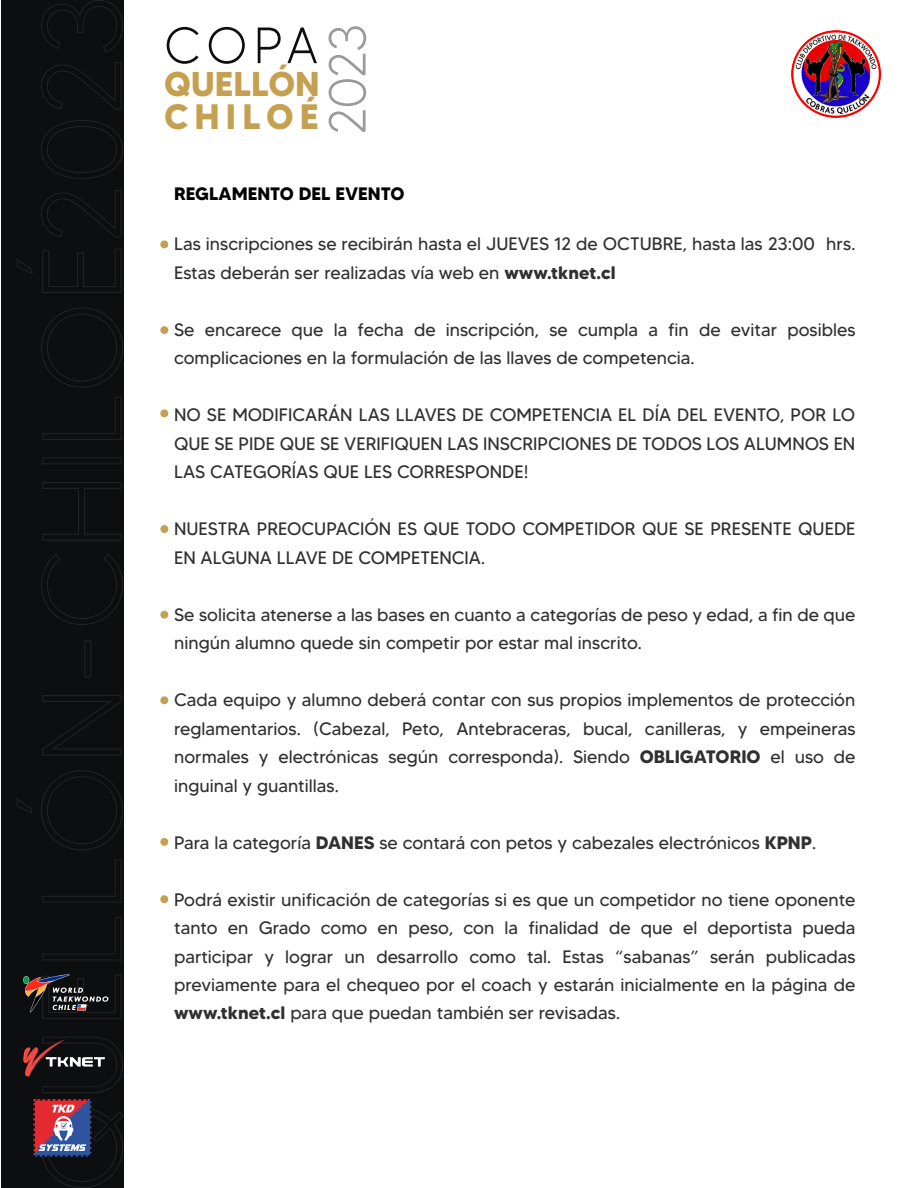
<style>
.page{position:relative;width:918px;height:1188px;background:#fff}
.page>*{position:absolute;margin:0;border:0;box-sizing:border-box;transform-origin:0 0}
.t1{font:300 51.9px "MADETOMMY";color:#9a9a9a}
.t2{font:300 51px "MADETOMMY";color:#0d0e10}
.t3{font:700 35.25px "MADETOMMY";letter-spacing:.175em;color:#c5a050}
.t4{font:700 34.35px "MADETOMMY";letter-spacing:-.005em;color:#c5a050}
.t5{font:18px/28.5px "MADETOMMY";color:#303030}
.t6{font:700 18px "MADETOMMY";color:#000}
.s1{font-weight:700}
</style>
<div class="page">
<div style="left:1px;top:0;width:123px;height:1188px;background:#0d0e10"></div>
<svg style="left:42px;top:917px;width:80px;height:43px"></svg>
<svg style="left:42px;top:859px;width:80px;height:44px"></svg>
<svg style="left:17px;top:770px;width:106px;height:80px"></svg>
<svg style="left:42px;top:695px;width:80px;height:61px"></svg>
<svg style="left:84px;top:640px;width:7px;height:37px"></svg>
<svg style="left:41px;top:554px;width:82px;height:71px"></svg>
<svg style="left:42px;top:482px;width:80px;height:59px"></svg>
<svg style="left:42px;top:457px;width:80px;height:7px"></svg>
<svg style="left:42px;top:397px;width:80px;height:43px"></svg>
<svg style="left:41px;top:308px;width:82px;height:80px"></svg>
<svg style="left:17px;top:249px;width:105px;height:44px"></svg>
<svg style="left:41px;top:190px;width:81px;height:47px"></svg>
<svg style="left:41px;top:120px;width:82px;height:59px"></svg>
<svg style="left:41px;top:62px;width:81px;height:47px"></svg>
<svg style="left:41px;top:0;width:82px;height:52px"></svg>
<svg style="left:23px;top:1037px;width:100px;height:56px"></svg>
<svg style="left:34px;top:1099px;width:89px;height:89px"></svg>
<svg style="left:23px;top:974px;width:99px;height:45px"></svg>
<img style="left:791px;top:31px;width:89px;height:87px">
<div style="left:160px;top:240px;width:8px;height:8px;background:#c5a050;border-radius:50%"></div>
<div style="left:160px;top:326px;width:8px;height:8px;background:#c5a050;border-radius:50%"></div>
<div style="left:160px;top:409px;width:8px;height:8px;background:#c5a050;border-radius:50%"></div>
<div style="left:160px;top:525px;width:8px;height:8px;background:#c5a050;border-radius:50%"></div>
<div style="left:160px;top:611px;width:8px;height:8px;background:#c5a050;border-radius:50%"></div>
<div style="left:160px;top:696px;width:8px;height:8px;background:#c5a050;border-radius:50%"></div>
<div style="left:160px;top:838px;width:8px;height:8px;background:#c5a050;border-radius:50%"></div>
<div style="left:160px;top:895px;width:8px;height:8px;background:#c5a050;border-radius:50%"></div>
<h2 class="t2" style="left:164px;top:14px;width:156px">COPA</h2>
<h3 class="t4" style="left:164px;top:62px;width:157px">QUELLÓN</h3>
<h3 class="t3" style="left:164px;top:95px;width:156px">CHILOÉ</h3>
<h1 class="t1" style="left:316px;top:135px;width:112px;rotate:-90deg">2023</h1>
<p class="t6" style="left:174px;top:182px;width:232px">REGLAMENTO DEL EVENTO</p>
<p class="t5" style="left:174px;top:229px;width:683px">Las inscripciones se recibirán hasta el JUEVES 12 de OCTUBRE, hasta las 23:00 hrs.<br>Estas deberán ser realizadas vía web en <span class="s1">www.tknet.cl</span></p>
<p class="t5" style="left:174px;top:315px;width:683px">Se encarece que la fecha de inscripción, se cumpla a fin de evitar posibles complicaciones en la formulación de las llaves de competencia.</p>
<p class="t5" style="left:174px;top:400px;width:683px;text-align:justify">NO SE MODIFICARÁN LAS LLAVES DE COMPETENCIA EL DÍA DEL EVENTO, POR LO QUE SE PIDE QUE SE VERIFIQUEN LAS INSCRIPCIONES DE TODOS LOS ALUMNOS EN LAS CATEGORÍAS QUE LES CORRESPONDE!</p>
<p class="t5" style="left:174px;top:514px;width:683px">NUESTRA PREOCUPACIÓN ES QUE TODO COMPETIDOR QUE SE PRESENTE QUEDE<br>EN ALGUNA LLAVE DE COMPETENCIA.</p>
<p class="t5" style="left:174px;top:600px;width:683px">Se solicita atenerse a las bases en cuanto a categorías de peso y edad, a fin de que ningún alumno quede sin competir por estar mal inscrito.</p>
<p class="t5" style="left:174px;top:685px;width:683px;text-align:justify">Cada equipo y alumno deberá contar con sus propios implementos de protección reglamentarios. (Cabezal, Peto, Antebraceras, bucal, canilleras, y empeineras normales y electrónicas según corresponda). Siendo <span class="s1">OBLIGATORIO</span> el uso de inguinal y guantillas.</p>
<p class="t5" style="left:174px;top:828px;width:644px">Para la categoría <span class="s1">DANES</span> se contará con petos y cabezales electrónicos <span class="s1">KPNP</span>.</p>
<p class="t5" style="left:174px;top:885px;width:683px;text-align:justify">Podrá existir unificación de categorías si es que un competidor no tiene oponente tanto en Grado como en peso, con la finalidad de que el deportista pueda participar y lograr un desarrollo como tal. Estas “sabanas” serán publicadas previamente para el chequeo por el coach y estarán inicialmente en la página de <span class="s1">www.tknet.cl</span> para que puedan también ser revisadas.</p>
</div>
